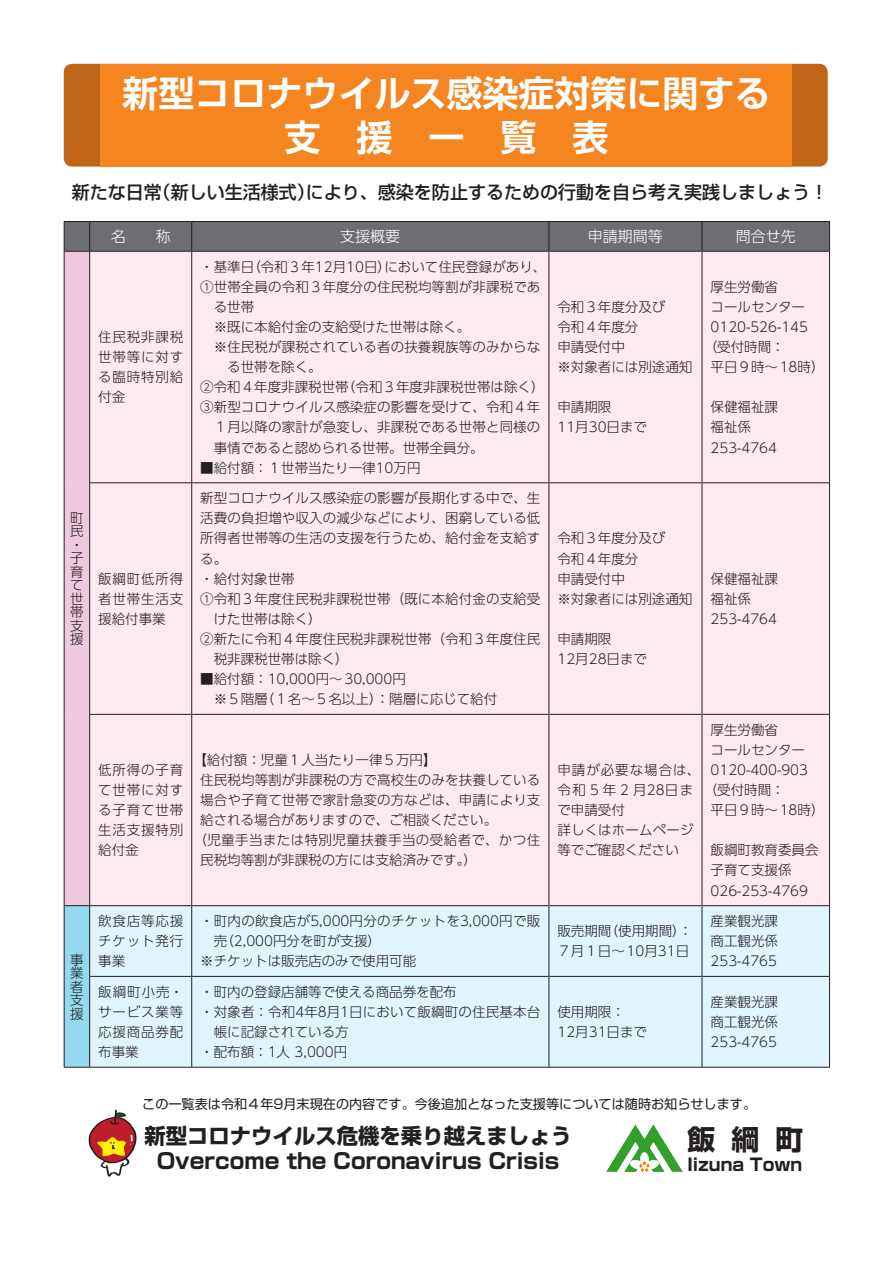
<style>
.page{position:relative;width:893px;height:1263px;background:#fff}
.page>*{position:absolute;margin:0;border:0;box-sizing:border-box;transform-origin:0 0}
.t1{font:700 36px "Shin Go Pro De";color:#fff}
.t2{font:700 27.75px "Shin Go Pro";color:#231f20}
.t3{font:700 21.3px "Shin Go Pro";color:#231f20}
.t4{font:500 18px "Shin Go Pro";color:#231f20}
.t5{font:700 17.1px "Shin Go Pro";color:#231f20}
.t6{font:300 15px "UD Shin Go Pro";color:#fff}
.t7{font:300 13.5px/20.1px "UD Shin Go Pro";color:#231f20;text-align:justify}
.t8{font:300 13.5px/20.1px "UD Shin Go Pro";letter-spacing:.03em;color:#231f20}
.t9{font:300 13.5px/20.1px "UD Shin Go Pro";letter-spacing:.07em;color:#231f20}
.t10{font:13.2px "Shin Go Pro";color:#231f20}
</style>
<div class="page">
<div style="left:64px;top:251px;width:26px;height:655px;background:#efc8de"></div>
<div style="left:90px;top:252px;width:739px;height:653px;background:#fce9f1"></div>
<div style="left:64px;top:906px;width:26px;height:161px;background:#95d9f0"></div>
<div style="left:90px;top:906px;width:739px;height:161px;background:#e1f4fc"></div>
<hr style="left:90px;top:482px;width:101px;height:1px;background:#231f20">
<hr style="left:192px;top:482px;width:357px;height:1px;background:#231f20">
<hr style="left:549px;top:482px;width:153px;height:1px;background:#231f20">
<hr style="left:702px;top:482px;width:127px;height:1px;background:#231f20">
<hr style="left:90px;top:714px;width:101px;height:1px;background:#231f20">
<hr style="left:192px;top:714px;width:357px;height:1px;background:#231f20">
<hr style="left:549px;top:714px;width:153px;height:1px;background:#231f20">
<hr style="left:702px;top:714px;width:127px;height:1px;background:#231f20">
<svg style="left:65px;top:905px;width:24px;height:1px"></svg>
<hr style="left:90px;top:905px;width:101px;height:1px;background:#231f20">
<hr style="left:192px;top:905px;width:357px;height:1px;background:#231f20">
<hr style="left:549px;top:905px;width:153px;height:1px;background:#231f20">
<hr style="left:702px;top:905px;width:127px;height:1px;background:#231f20">
<hr style="left:90px;top:976px;width:101px;height:1px;background:#231f20">
<hr style="left:192px;top:976px;width:357px;height:1px;background:#231f20">
<hr style="left:549px;top:976px;width:153px;height:1px;background:#231f20">
<hr style="left:702px;top:976px;width:127px;height:1px;background:#231f20">
<svg style="left:64px;top:1067px;width:26px;height:1px"></svg>
<hr style="left:90px;top:1067px;width:102px;height:1px;background:#231f20">
<hr style="left:192px;top:1067px;width:357px;height:1px;background:#231f20">
<hr style="left:549px;top:1067px;width:153px;height:1px;background:#231f20">
<hr style="left:702px;top:1067px;width:128px;height:1px;background:#231f20">
<svg style="left:64px;top:221px;width:766px;height:31px;background:#68696c"></svg>
<hr style="left:64px;top:251px;width:1px;height:232px;background:#231f20">
<hr style="left:64px;top:483px;width:1px;height:231px;background:#231f20">
<hr style="left:64px;top:714px;width:1px;height:192px;background:#231f20">
<hr style="left:64px;top:906px;width:1px;height:70px;background:#231f20">
<hr style="left:64px;top:976px;width:1px;height:91px;background:#231f20">
<hr style="left:89px;top:251px;width:1px;height:232px;background:#231f20">
<hr style="left:191px;top:251px;width:1px;height:232px;background:#231f20">
<hr style="left:549px;top:251px;width:1px;height:232px;background:#231f20">
<hr style="left:702px;top:251px;width:1px;height:232px;background:#231f20">
<hr style="left:829px;top:251px;width:1px;height:232px;background:#231f20">
<hr style="left:89px;top:483px;width:1px;height:231px;background:#231f20">
<hr style="left:191px;top:483px;width:1px;height:231px;background:#231f20">
<hr style="left:549px;top:483px;width:1px;height:231px;background:#231f20">
<hr style="left:702px;top:483px;width:1px;height:231px;background:#231f20">
<hr style="left:829px;top:483px;width:1px;height:231px;background:#231f20">
<hr style="left:89px;top:714px;width:1px;height:192px;background:#231f20">
<hr style="left:191px;top:714px;width:1px;height:192px;background:#231f20">
<hr style="left:549px;top:714px;width:1px;height:192px;background:#231f20">
<hr style="left:702px;top:714px;width:1px;height:192px;background:#231f20">
<hr style="left:829px;top:714px;width:1px;height:192px;background:#231f20">
<hr style="left:702px;top:906px;width:1px;height:70px;background:#231f20">
<hr style="left:829px;top:906px;width:1px;height:70px;background:#231f20">
<hr style="left:702px;top:976px;width:1px;height:91px;background:#231f20">
<hr style="left:829px;top:976px;width:1px;height:91px;background:#231f20">
<hr style="left:89px;top:906px;width:1px;height:70px;background:#231f20">
<hr style="left:191px;top:906px;width:1px;height:70px;background:#231f20">
<hr style="left:549px;top:906px;width:1px;height:70px;background:#231f20">
<hr style="left:89px;top:976px;width:1px;height:91px;background:#231f20">
<hr style="left:191px;top:976px;width:1px;height:91px;background:#231f20">
<hr style="left:549px;top:976px;width:1px;height:91px;background:#231f20">
<div style="left:64px;top:64px;width:764px;height:103px;background:#c06416;border-radius:9px"></div>
<div style="left:101px;top:64px;width:691px;height:103px;background:#f58520"></div>
<img style="left:88px;top:1109px;width:49px;height:68px">
<img style="left:607px;top:1124px;width:75px;height:48px">
<p class="t1" style="left:122px;top:64px;width:650px">新型コロナウイルス感染症対策に関する</p>
<p class="t1" style="left:284px;top:107px;width:325px">支　援　一　覧　表</p>
<p class="t4" style="left:72px;top:177px;width:757px">新たな日常（新しい生活様式）により、感染を防止するための行動を自ら考え実践しましょう！</p>
<p class="t6" style="left:111px;top:224px;width:61px">名　　称</p>
<p class="t6" style="left:340px;top:224px;width:62px">支援概要</p>
<p class="t6" style="left:588px;top:224px;width:76px">申請期間等</p>
<p class="t6" style="left:736px;top:224px;width:61px">問合せ先</p>
<p class="t7" style="left:98px;top:326px;width:87px">住民税非課税世帯等に対する臨時特別給付金</p>
<p class="t7" style="left:70px;top:510px;width:15px;line-height:13.5px;text-align:left">町民・子育て世帯支援</p>
<p class="t7" style="left:98px;top:568px;width:87px">飯綱町低所得者世帯生活支援給付事業</p>
<p class="t7" style="left:200px;top:256px;width:348px">・基準日（令和３年12月10日）において住民登録があり、</p>
<p class="t7" style="left:214px;top:276px;width:328px;text-indent:-14px">①世帯全員の令和３年度分の住民税均等割が非課税である世帯</p>
<p class="t7" style="left:200px;top:316px;width:271px">　※既に本給付金の支給受けた世帯は除く。</p>
<p class="t7" style="left:227px;top:336px;width:315px;text-indent:-27px">　※住民税が課税されている者の扶養親族等のみからなる世帯を除く。</p>
<p class="t7" style="left:200px;top:377px;width:346px">②令和４年度非課税世帯（令和３年度非課税世帯は除く）</p>
<p class="t7" style="left:214px;top:397px;width:328px;text-indent:-14px">③新型コロナウイルス感染症の影響を受けて、令和４年１月以降の家計が急変し、非課税である世帯と同様の事情であると認められる世帯。世帯全員分。</p>
<p class="t7" style="left:200px;top:457px;width:222px">■給付額：１世帯当たり一律10万円</p>
<p class="t7" style="left:200px;top:487px;width:342px">新型コロナウイルス感染症の影響が長期化する中で、生活費の負担増や収入の減少などにより、困窮している低所得者世帯等の生活の支援を行うため、給付金を支給する。</p>
<p class="t7" style="left:200px;top:568px;width:96px">・給付対象世帯</p>
<p class="t7" style="left:214px;top:588px;width:328px;text-indent:-14px">①令和３年度住民税非課税世帯（既に本給付金の支給受けた世帯は除く）</p>
<p class="t7" style="left:214px;top:628px;width:328px;text-indent:-14px">②新たに令和４年度住民税非課税世帯（令和３年度住民税非課税世帯は除く）</p>
<p class="t7" style="left:200px;top:668px;width:221px">■給付額：10,000円～30,000円　</p>
<p class="t7" style="left:200px;top:688px;width:298px">　※５階層（１名～５名以上）：階層に応じて給付</p>
<p class="t7" style="left:98px;top:759px;width:87px">低所得の子育て世帯に対する子育て世帯生活支援特別給付金</p>
<p class="t7" style="left:193px;top:749px;width:244px">【給付額：児童１人当たり一律５万円】</p>
<p class="t7" style="left:200px;top:769px;width:342px">住民税均等割が非課税の方で高校生のみを扶養している場合や子育て世帯で家計急変の方などは、申請により支給される場合がありますので、ご相談ください。</p>
<p class="t8" style="left:200px;top:830px;width:342px;text-indent:-7px">（児童手当または特別児童扶養手当の受給者で、かつ住民税均等割が非課税の方には支給済みです。）</p>
<p class="t7" style="left:70px;top:952px;width:15px;line-height:13.5px">事業者支援</p>
<p class="t7" style="left:98px;top:910px;width:87px">飲食店等応援チケット発行事業</p>
<p class="t7" style="left:214px;top:910px;width:328px;text-indent:-14px">・町内の飲食店が5,000円分のチケットを3,000円で販売（2,000円分を町が支援）</p>
<p class="t7" style="left:200px;top:950px;width:217px">※チケットは販売店のみで使用可能</p>
<p class="t7" style="left:98px;top:981px;width:87px">飯綱町小売・サービス業等応援商品券配布事業</p>
<p class="t7" style="left:200px;top:981px;width:258px">・町内の登録店舗等で使える商品券を配布</p>
<p class="t7" style="left:214px;top:1001px;width:328px;text-indent:-14px">・対象者：令和4年8月1日において飯綱町の住民基本台帳に記録されている方</p>
<p class="t7" style="left:200px;top:1041px;width:149px">・配布額：1人 3,000円</p>
<p class="t7" style="left:557px;top:296px;width:109px">令和３年度分及び</p>
<p class="t7" style="left:557px;top:316px;width:82px">令和４年度分</p>
<p class="t7" style="left:557px;top:336px;width:69px">申請受付中</p>
<p class="t7" style="left:557px;top:356px;width:136px">※対象者には別途通知</p>
<p class="t7" style="left:557px;top:397px;width:55px">申請期限</p>
<p class="t7" style="left:557px;top:417px;width:91px">11月30日まで</p>
<p class="t7" style="left:710px;top:276px;width:69px">厚生労働省</p>
<p class="t7" style="left:710px;top:296px;width:96px">コールセンター</p>
<p class="t7" style="left:710px;top:316px;width:99px">0120-526-145</p>
<p class="t7" style="left:704px;top:336px;width:82px">（受付時間：</p>
<p class="t7" style="left:710px;top:356px;width:116px">平日９時～18時）</p>
<p class="t7" style="left:710px;top:397px;width:69px">保健福祉課</p>
<p class="t7" style="left:710px;top:417px;width:42px">福祉係</p>
<p class="t7" style="left:710px;top:437px;width:68px">253-4764</p>
<p class="t7" style="left:557px;top:528px;width:109px">令和３年度分及び</p>
<p class="t7" style="left:557px;top:548px;width:82px">令和４年度分</p>
<p class="t7" style="left:557px;top:568px;width:69px">申請受付中</p>
<p class="t7" style="left:557px;top:588px;width:136px">※対象者には別途通知</p>
<p class="t7" style="left:557px;top:628px;width:55px">申請期限</p>
<p class="t7" style="left:557px;top:648px;width:91px">12月28日まで</p>
<p class="t7" style="left:710px;top:568px;width:69px">保健福祉課</p>
<p class="t7" style="left:710px;top:588px;width:42px">福祉係</p>
<p class="t7" style="left:710px;top:608px;width:68px">253-4764</p>
<p class="t9" style="left:557px;top:759px;width:144px">申請が必要な場合は、令和５年２月28日まで申請受付</p>
<p class="t7" style="left:557px;top:819px;width:138px">詳しくはホームページ等でご確認ください</p>
<p class="t7" style="left:557px;top:920px;width:136px">販売期間（使用期間）：</p>
<p class="t7" style="left:557px;top:940px;width:133px">７月１日～10月31日</p>
<p class="t7" style="left:557px;top:1001px;width:69px">使用期限：</p>
<p class="t7" style="left:557px;top:1021px;width:91px">12月31日まで</p>
<p class="t7" style="left:710px;top:719px;width:69px">厚生労働省</p>
<p class="t7" style="left:710px;top:739px;width:96px">コールセンター</p>
<p class="t7" style="left:710px;top:759px;width:99px">0120-400-903</p>
<p class="t7" style="left:704px;top:779px;width:82px">（受付時間：</p>
<p class="t7" style="left:710px;top:799px;width:116px">平日９時～18時）</p>
<p class="t7" style="left:710px;top:840px;width:109px">飯綱町教育委員会</p>
<p class="t7" style="left:710px;top:860px;width:82px">子育て支援係</p>
<p class="t7" style="left:710px;top:880px;width:99px">026-253-4769</p>
<p class="t7" style="left:710px;top:910px;width:69px">産業観光課</p>
<p class="t7" style="left:710px;top:930px;width:69px">商工観光係</p>
<p class="t7" style="left:710px;top:950px;width:68px">253-4765</p>
<p class="t7" style="left:710px;top:991px;width:69px">産業観光課</p>
<p class="t7" style="left:710px;top:1011px;width:69px">商工観光係</p>
<p class="t7" style="left:710px;top:1031px;width:68px">253-4765</p>
<p class="t10" style="left:142px;top:1093px;width:615px">この一覧表は令和４年9月末現在の内容です。今後追加となった支援等については随時お知らせします。</p>
<p class="t2" style="left:687px;top:1118px;width:117px">飯 綱 町</p>
<p class="t5" style="left:687px;top:1151px;width:116px">Iizuna Town</p>
<p class="t3" style="left:144px;top:1119px;width:429px">新型コロナウイルス危機を乗り越えましょう</p>
<p class="t3" style="left:157px;top:1144px;width:404px">Overcome the Coronavirus Crisis</p>
</div>
